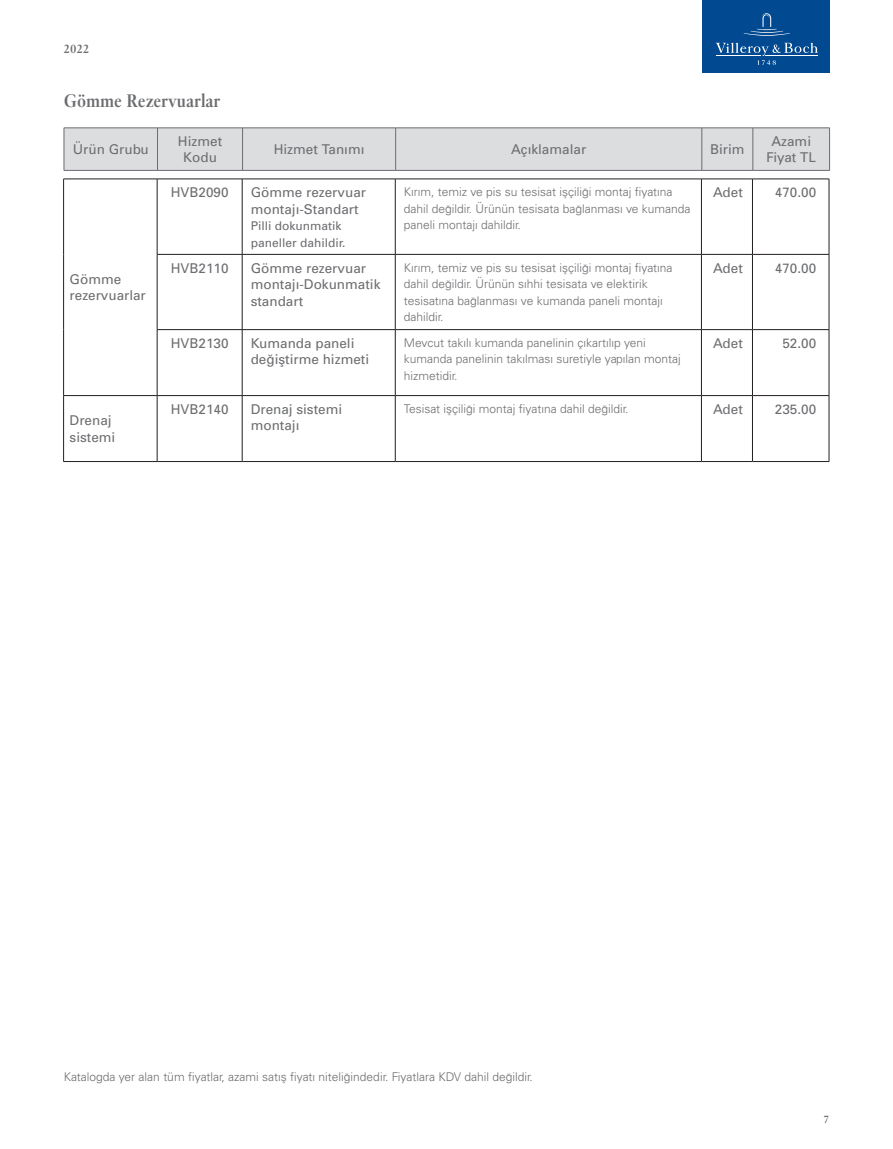
<style>
.page{position:relative;width:893px;height:1149px;background:#fff}
.page>*{position:absolute;margin:0;border:0;box-sizing:border-box;transform-origin:0 0}
.t1{font:700 18px "Villeroy Boch";color:#6c6d70}
.t2{font:13.5px/16.5px "Univers Tr";color:#6c6d70}
.t3{font:12px/16.5px "Univers Light Tr";color:#6c6d70}
.t4{font:12px/16.5px "Univers Tr";color:#6c6d70}
.t5{font:700 12px "Villeroy Boch";color:#6c6d70}
.t6{font:700 10.5px "Villeroy Boch";color:#6c6d70}
</style>
<div class="page">
<div style="left:65px;top:128px;width:764px;height:42px;background:#dcdddf"></div>
<hr style="left:64px;top:127px;width:94px;height:1px;background:#6c6d70">
<hr style="left:64px;top:128px;width:1px;height:42px;background:#6c6d70">
<hr style="left:158px;top:127px;width:85px;height:1px;background:#6c6d70">
<hr style="left:157px;top:128px;width:1px;height:42px;background:#6c6d70">
<hr style="left:243px;top:127px;width:153px;height:1px;background:#6c6d70">
<hr style="left:242px;top:128px;width:1px;height:42px;background:#6c6d70">
<hr style="left:396px;top:127px;width:306px;height:1px;background:#6c6d70">
<hr style="left:395px;top:128px;width:1px;height:42px;background:#6c6d70">
<hr style="left:702px;top:127px;width:51px;height:1px;background:#6c6d70">
<hr style="left:702px;top:128px;width:1px;height:42px;background:#6c6d70">
<hr style="left:753px;top:127px;width:77px;height:1px;background:#6c6d70">
<hr style="left:753px;top:128px;width:1px;height:42px;background:#6c6d70">
<hr style="left:829px;top:128px;width:1px;height:42px;background:#6c6d70">
<hr style="left:64px;top:170px;width:94px;height:1px;background:#6c6d70">
<hr style="left:158px;top:170px;width:85px;height:1px;background:#6c6d70">
<hr style="left:243px;top:170px;width:153px;height:1px;background:#6c6d70">
<hr style="left:396px;top:170px;width:306px;height:1px;background:#6c6d70">
<hr style="left:702px;top:170px;width:51px;height:1px;background:#6c6d70">
<hr style="left:753px;top:170px;width:77px;height:1px;background:#6c6d70">
<div style="left:702px;top:0;width:128px;height:72px;background:#014990"></div>
<svg style="left:744px;top:13px;width:46px;height:23px"></svg>
<svg style="left:716px;top:43px;width:102px;height:22px"></svg>
<hr style="left:63px;top:179px;width:94px;height:1px;background:#231f20">
<hr style="left:63px;top:179px;width:1px;height:75px;background:#231f20">
<hr style="left:63px;top:254px;width:1px;height:75px;background:#231f20">
<hr style="left:63px;top:329px;width:1px;height:66px;background:#231f20">
<hr style="left:63px;top:395px;width:94px;height:1px;background:#231f20">
<hr style="left:63px;top:395px;width:1px;height:66px;background:#231f20">
<hr style="left:63px;top:461px;width:94px;height:1px;background:#231f20">
<hr style="left:157px;top:179px;width:85px;height:1px;background:#231f20">
<hr style="left:157px;top:179px;width:1px;height:75px;background:#231f20">
<hr style="left:242px;top:179px;width:153px;height:1px;background:#231f20">
<hr style="left:242px;top:179px;width:1px;height:75px;background:#231f20">
<hr style="left:395px;top:179px;width:306px;height:1px;background:#231f20">
<hr style="left:395px;top:179px;width:1px;height:75px;background:#231f20">
<hr style="left:701px;top:179px;width:51px;height:1px;background:#231f20">
<hr style="left:701px;top:179px;width:1px;height:75px;background:#231f20">
<hr style="left:752px;top:179px;width:77px;height:1px;background:#231f20">
<hr style="left:752px;top:179px;width:1px;height:75px;background:#231f20">
<hr style="left:829px;top:179px;width:1px;height:75px;background:#231f20">
<hr style="left:157px;top:254px;width:85px;height:1px;background:#231f20">
<hr style="left:157px;top:254px;width:1px;height:75px;background:#231f20">
<hr style="left:242px;top:254px;width:153px;height:1px;background:#231f20">
<hr style="left:242px;top:254px;width:1px;height:75px;background:#231f20">
<hr style="left:395px;top:254px;width:306px;height:1px;background:#231f20">
<hr style="left:395px;top:254px;width:1px;height:75px;background:#231f20">
<hr style="left:701px;top:254px;width:51px;height:1px;background:#231f20">
<hr style="left:701px;top:254px;width:1px;height:75px;background:#231f20">
<hr style="left:752px;top:254px;width:77px;height:1px;background:#231f20">
<hr style="left:752px;top:254px;width:1px;height:75px;background:#231f20">
<hr style="left:829px;top:254px;width:1px;height:75px;background:#231f20">
<hr style="left:157px;top:329px;width:85px;height:1px;background:#231f20">
<hr style="left:157px;top:330px;width:1px;height:65px;background:#231f20">
<hr style="left:242px;top:329px;width:153px;height:1px;background:#231f20">
<hr style="left:242px;top:330px;width:1px;height:65px;background:#231f20">
<hr style="left:395px;top:329px;width:306px;height:1px;background:#231f20">
<hr style="left:395px;top:330px;width:1px;height:65px;background:#231f20">
<hr style="left:701px;top:329px;width:51px;height:1px;background:#231f20">
<hr style="left:701px;top:330px;width:1px;height:65px;background:#231f20">
<hr style="left:752px;top:329px;width:77px;height:1px;background:#231f20">
<hr style="left:752px;top:330px;width:1px;height:65px;background:#231f20">
<hr style="left:829px;top:330px;width:1px;height:65px;background:#231f20">
<hr style="left:157px;top:395px;width:85px;height:1px;background:#231f20">
<hr style="left:157px;top:395px;width:1px;height:66px;background:#231f20">
<hr style="left:242px;top:395px;width:153px;height:1px;background:#231f20">
<hr style="left:242px;top:395px;width:1px;height:66px;background:#231f20">
<hr style="left:395px;top:395px;width:306px;height:1px;background:#231f20">
<hr style="left:395px;top:395px;width:1px;height:66px;background:#231f20">
<hr style="left:701px;top:395px;width:51px;height:1px;background:#231f20">
<hr style="left:701px;top:395px;width:1px;height:66px;background:#231f20">
<hr style="left:752px;top:395px;width:77px;height:1px;background:#231f20">
<hr style="left:752px;top:395px;width:1px;height:66px;background:#231f20">
<hr style="left:829px;top:395px;width:1px;height:66px;background:#231f20">
<hr style="left:157px;top:461px;width:85px;height:1px;background:#231f20">
<hr style="left:242px;top:461px;width:153px;height:1px;background:#231f20">
<hr style="left:395px;top:461px;width:306px;height:1px;background:#231f20">
<hr style="left:701px;top:461px;width:51px;height:1px;background:#231f20">
<hr style="left:752px;top:461px;width:77px;height:1px;background:#231f20">
<p class="t5" style="left:64px;top:41px;width:27px">2022</p>
<p class="t1" style="left:64px;top:90px;width:158px">Gömme Rezervuarlar</p>
<p class="t2" style="left:73px;top:141px;width:77px">Ürün Grubu</p>
<p class="t2" style="left:178px;top:132px;width:46px;text-align:center">Hizmet<br>Kodu</p>
<p class="t2" style="left:274px;top:141px;width:92px">Hizmet Tan›m›</p>
<p class="t2" style="left:511px;top:141px;width:77px">Aç›klamalar</p>
<p class="t2" style="left:710px;top:141px;width:36px">Birim</p>
<p class="t2" style="left:766px;top:132px;width:51px;text-align:center">Azami<br>Fiyat TL</p>
<p class="t2" style="left:70px;top:270px;width:78px">Gömme rezervuarlar</p>
<p class="t2" style="left:70px;top:412px;width:47px">Drenaj sistemi</p>
<p class="t2" style="left:171px;top:184px;width:59px">HVB2090</p>
<p class="t2" style="left:251px;top:184px;width:117px">Gömme rezervuar montajı-Standart</p>
<p class="t4" style="left:251px;top:217px;width:96px">Pilli dokunmatik paneller dahildir.</p>
<p class="t3" style="left:404px;top:183px;width:288px">Kırım, temiz ve pis su tesisat işçiliği montaj fiyatına dahil değildir. Ürünün tesisata bağlanması ve kumanda paneli montajı dahildir.</p>
<p class="t2" style="left:713px;top:184px;width:31px">Adet</p>
<p class="t2" style="left:775px;top:184px;width:43px">470.00</p>
<p class="t2" style="left:171px;top:259px;width:59px">HVB2110</p>
<p class="t2" style="left:251px;top:259px;width:131px">Gömme rezervuar montajı-Dokunmatik standart</p>
<p class="t3" style="left:404px;top:259px;width:270px">Kırım, temiz ve pis su tesisat işçiliği montaj fiyatına dahil değildir. Ürünün sıhhi tesisata ve elektirik tesisatına bağlanması ve kumanda paneli montajı dahildir.</p>
<p class="t2" style="left:713px;top:259px;width:31px">Adet</p>
<p class="t2" style="left:775px;top:259px;width:43px">470.00</p>
<p class="t2" style="left:171px;top:334px;width:59px">HVB2130</p>
<p class="t2" style="left:251px;top:334px;width:120px">Kumanda paneli değiştirme hizmeti</p>
<p class="t3" style="left:404px;top:334px;width:279px">Mevcut takılı kumanda panelinin çıkartılıp yeni kumanda panelinin takılması suretiyle yapılan montaj hizmetidir.</p>
<p class="t2" style="left:713px;top:334px;width:31px">Adet</p>
<p class="t2" style="left:782px;top:334px;width:35px">52.00</p>
<p class="t2" style="left:171px;top:400px;width:59px">HVB2140</p>
<p class="t2" style="left:251px;top:400px;width:93px">Drenaj sistemi montajı</p>
<p class="t3" style="left:404px;top:400px;width:226px">Tesisat işçiliği montaj fiyatına dahil değildir.</p>
<p class="t2" style="left:713px;top:400px;width:31px">Adet</p>
<p class="t2" style="left:775px;top:400px;width:43px">235.00</p>
<p class="t3" style="left:64px;top:1067px;width:471px">Katalogda yer alan tüm fiyatlar, azami satış fiyatı niteliğindedir. Fiyatlara KDV dahil değildir.</p>
<p class="t6" style="left:824px;top:1112px;width:7px">7</p>
</div>
